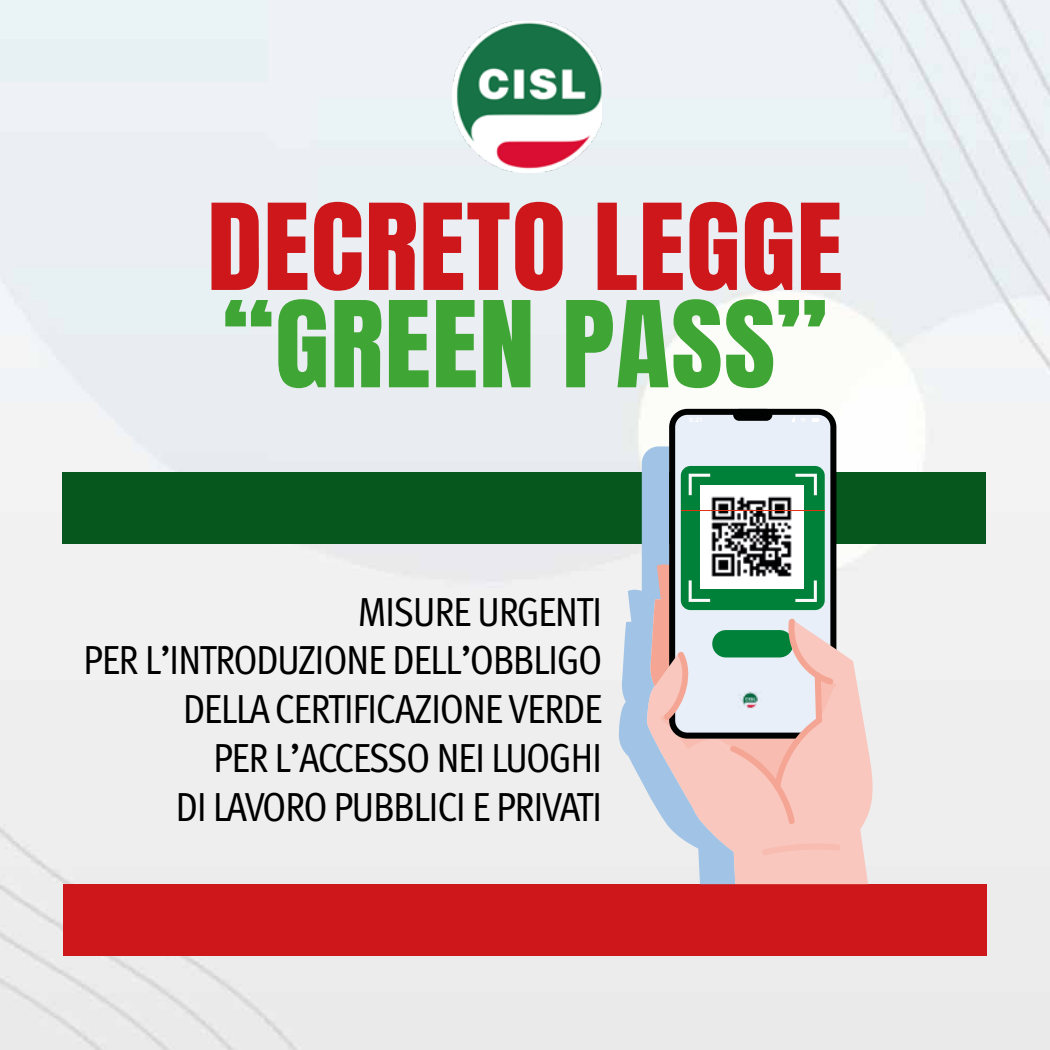
<style>
.page{position:relative;width:1050px;height:1050px;background:#fff}
.page>*{position:absolute;margin:0;border:0;box-sizing:border-box;transform-origin:0 0}
.t1{font:101.67px "Anton";letter-spacing:.01em;color:#cd171a;scale:1.1 1}
.t2{font:101.67px "Anton";letter-spacing:.01em;color:#3fa535;scale:1.1 1}
.t3{font:40.6px/48.8px "Meta Cond Book LF";letter-spacing:-.02em;color:#000;text-align:right}
</style>
<div class="page">
<div style="left:62px;top:472px;width:924px;height:72px;background:#06571d"></div>
<div style="left:63px;top:884px;width:924px;height:72px;background:#cd171a"></div>
<img style="left:452px;top:22px;width:150px;height:151px">
<svg style="left:619px;top:446px;width:50px;height:438px;fill:#a1c4e6"></svg>
<svg style="left:669px;top:409px;width:167px;height:153px;background:#7ca997"></svg>
<div style="left:733px;top:409px;width:39px;height:12px;background:#010202;border-radius:6px"></div>
<svg style="left:792px;top:417px;width:28px;height:5px"></svg>
<svg style="left:689px;top:474px;width:21px;height:21px"></svg>
<svg style="left:795px;top:474px;width:22px;height:21px"></svg>
<img style="left:700px;top:485px;width:103px;height:77px">
<hr style="left:681px;top:510px;width:144px;height:1px;background:#dd3514">
<svg style="left:647px;top:562px;width:231px;height:322px;background:#d1c6c0"></svg>
<img style="left:738px;top:691px;width:23px;height:17px">
<h1 class="t1" style="left:207px;top:195px;width:579px">DECRETO LEGGE</h1>
<h1 class="t2" style="left:222px;top:293px;width:552px">“GREEN PASS”</h1>
<p class="t3" style="left:84px;top:587px;width:520px">MISURE URGENTI<br>PER L’INTRODUZIONE DELL’OBBLIGO<br>DELLA CERTIFICAZIONE VERDE<br>PER L’ACCESSO NEI LUOGHI<br>DI LAVORO PUBBLICI E PRIVATI</p>
</div>
